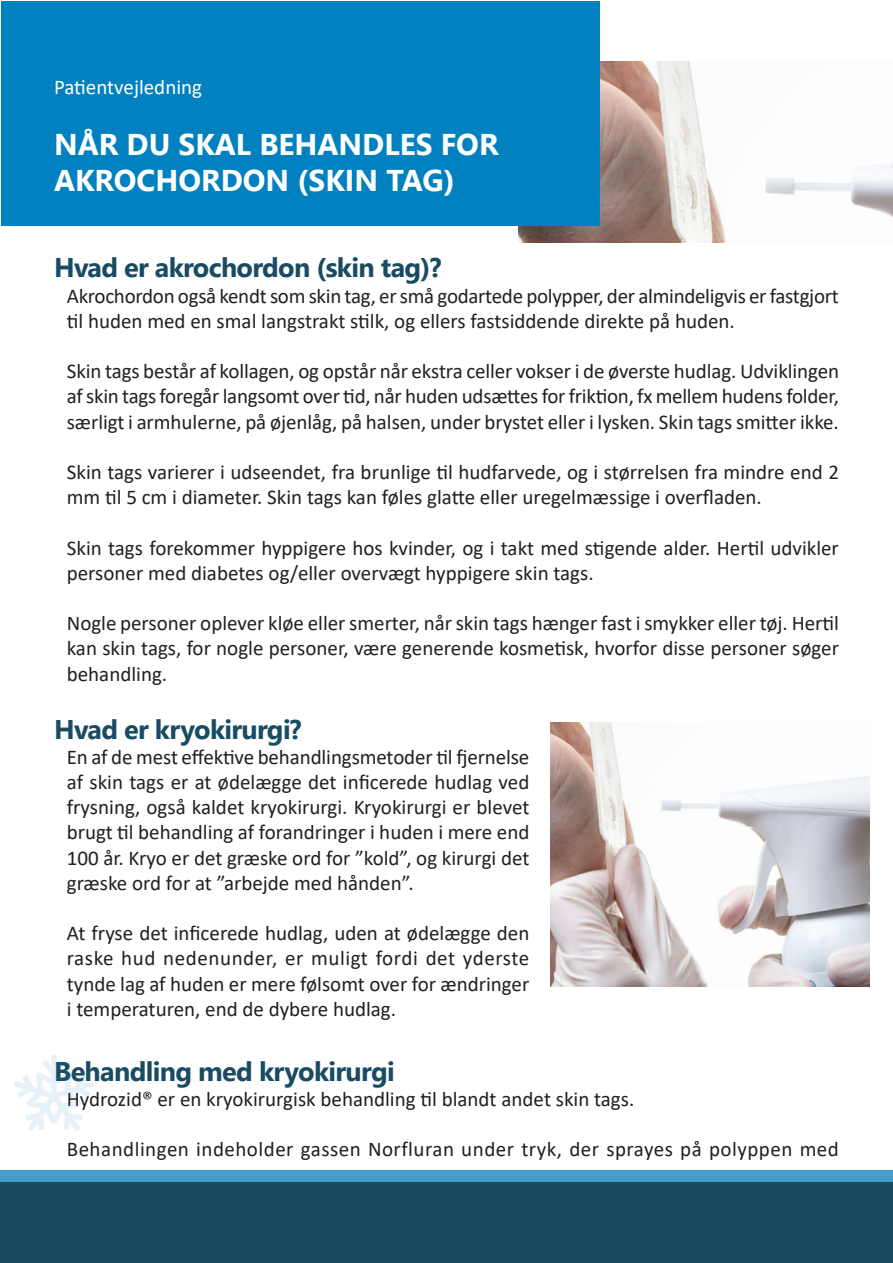
<style>
.page{position:relative;width:893px;height:1263px;background:#fff}
.page>*{position:absolute;margin:0;border:0;box-sizing:border-box;transform-origin:0 0}
.t1{font:700 30px/36px "Nirmala UI";color:#fff}
.t2{font:700 27px "Nirmala Text";letter-spacing:-.025em;color:#194b62}
.t3{font:700 27px "Nirmala UI";letter-spacing:-.025em;color:#194b62}
.t4{font:21px/25.2px "Calibri";color:#231f20;text-align:justify}
.t5{font:21px "Calibri";letter-spacing:.025em;color:#231f20}
.t6{font:21px "Calibri";color:#fff}
</style>
<div class="page">
<img style="left:519px;top:61px;width:374px;height:181px">
<div style="left:1px;top:1px;width:599px;height:224px;background:#0181c0"></div>
<div style="left:0;top:1171px;width:893px;height:92px;background:#194b62"></div>
<div style="left:0;top:1170px;width:893px;height:11px;background:#469dcd"></div>
<svg style="left:14px;top:1055px;width:80px;height:76px"></svg>
<img style="left:551px;top:723px;width:319px;height:264px">
<p class="t6" style="left:54px;top:72px;width:150px">Patientvejledning</p>
<h1 class="t1" style="left:54px;top:128px;width:446px">NÅR DU SKAL BEHANDLES FOR<br>AKROCHORDON (SKIN TAG)</h1>
<p class="t3" style="left:54px;top:254px;width:389px">Hvad er akrochordon (skin tag)?</p>
<p class="t4" style="left:67px;top:284px;width:774px">Akrochordon også kendt som skin tag, er små godartede polypper, der almindeligvis er fastgjort til huden med en smal langstrakt stilk, og ellers fastsiddende direkte på huden.</p>
<p class="t4" style="left:67px;top:358px;width:774px">Skin tags består af kollagen, og opstår når ekstra celler vokser i de øverste hudlag. Udviklingen af skin tags foregår langsomt over tid, når huden udsættes for friktion, fx mellem hudens folder, særligt i armhulerne, på øjenlåg, på halsen, under brystet eller i lysken. Skin tags smitter ikke.</p>
<p class="t4" style="left:67px;top:459px;width:774px">Skin tags varierer i udseendet, fra brunlige til hudfarvede, og i størrelsen fra mindre end 2 mm til 5 cm i diameter. Skin tags kan føles glatte eller uregelmæssige i overfladen.</p>
<p class="t4" style="left:67px;top:534px;width:774px">Skin tags forekommer hyppigere hos kvinder, og i takt med stigende alder. Hertil udvikler personer med diabetes og/eller overvægt hyppigere skin tags.</p>
<p class="t4" style="left:67px;top:610px;width:774px">Nogle personer oplever kløe eller smerter, når skin tags hænger fast i smykker eller tøj. Hertil kan skin tags, for nogle personer, være generende kosmetisk, hvorfor disse personer søger behandling.</p>
<p class="t2" style="left:54px;top:718px;width:249px">Hvad er kryokirurgi?</p>
<p class="t4" style="left:67px;top:744px;width:464px">En af de mest effektive behandlingsmetoder til fjernelse af skin tags er at ødelægge det inficerede hudlag ved frysning, også kaldet kryokirurgi. Kryokirurgi er blevet brugt til behandling af forandringer i huden i mere end 100 år. Kryo er det græske ord for ”kold”, og kirurgi det græske ord for at ”arbejde med hånden”.</p>
<p class="t4" style="left:67px;top:920px;width:464px">At fryse det inficerede hudlag, uden at ødelægge den raske hud nedenunder, er muligt fordi det yderste tynde lag af huden er mere følsomt over for ændringer i temperaturen, end de dybere hudlag.</p>
<p class="t2" style="left:54px;top:1060px;width:342px">Behandling med kryokirurgi</p>
<p class="t4" style="left:67px;top:1086px;width:569px">Hydrozid® er en kryokirurgisk behandling til blandt andet skin tags.</p>
<p class="t5" style="left:67px;top:1135px;width:774px">Behandlingen indeholder gassen Norfluran under tryk, der sprayes på polyppen med</p>
</div>
